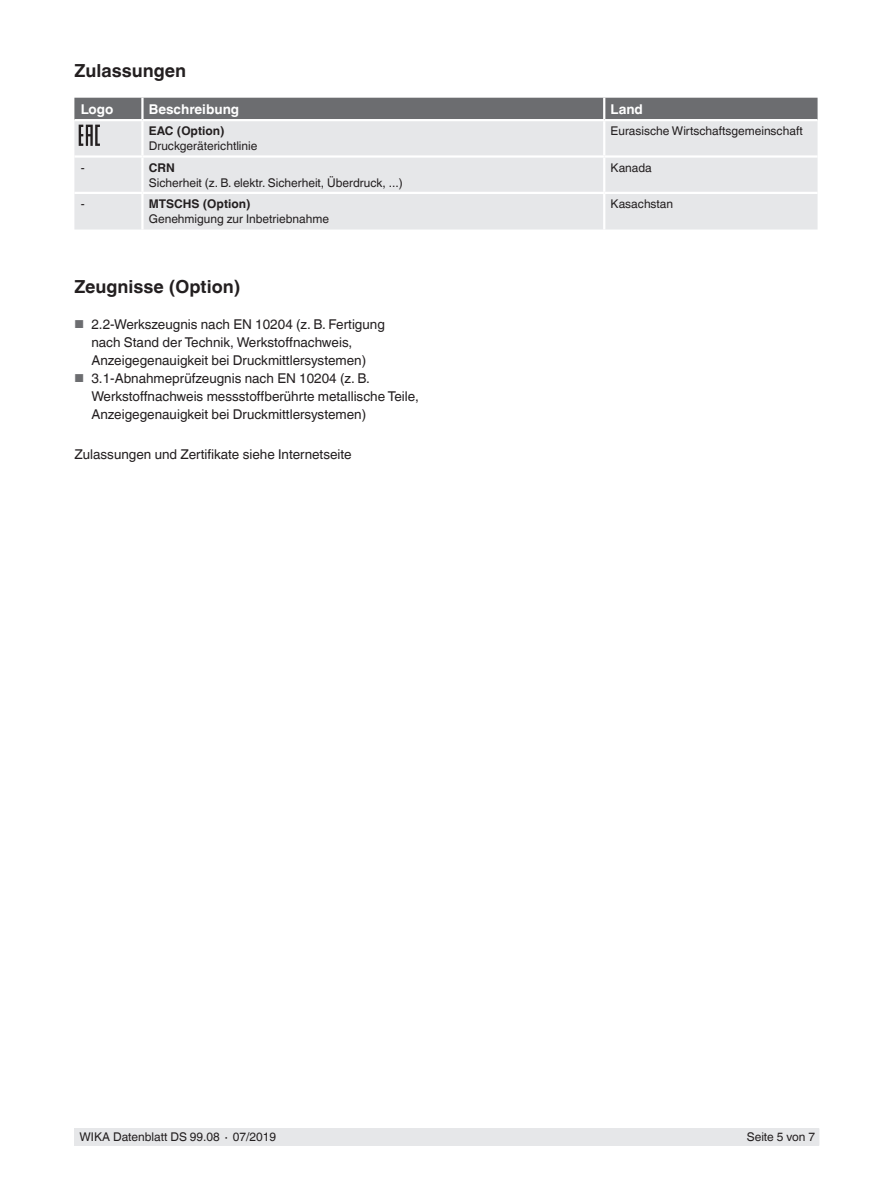
<style>
.page{position:relative;width:893px;height:1188px;background:#fff}
.page>*{position:absolute;margin:0;border:0;box-sizing:border-box;transform-origin:0 0}
.t1{font:700 18px "Helvetica World";color:#231f20}
.t2{font:13.5px/18px "Helvetica World";color:#231f20}
.t3{font:700 13.5px "Helvetica World";color:#fff}
.t4{font:12px "Helvetica World";color:#231f20}
.t5{font:700 12px "Helvetica World";color:#231f20}
.s1{font-size:11.55px;color:#6c6d70}
</style>
<div class="page">
<div style="left:75px;top:1128px;width:744px;height:17px;background:#e6e7e9"></div>
<div style="left:74px;top:146px;width:744px;height:84px;background:#e6e7e9"></div>
<hr style="left:142px;top:155px;width:462px;height:3px;background:#fff">
<hr style="left:142px;top:192px;width:462px;height:2px;background:#fff">
<hr style="left:604px;top:192px;width:214px;height:2px;background:#fff">
<hr style="left:603px;top:194px;width:2px;height:36px;background:#fff">
<hr style="left:604px;top:155px;width:214px;height:3px;background:#fff">
<hr style="left:74px;top:155px;width:68px;height:3px;background:#fff">
<hr style="left:74px;top:192px;width:68px;height:2px;background:#fff">
<hr style="left:603px;top:121px;width:2px;height:34px;background:#fff">
<hr style="left:603px;top:158px;width:2px;height:34px;background:#fff">
<hr style="left:141px;top:121px;width:3px;height:34px;background:#fff">
<hr style="left:141px;top:158px;width:3px;height:34px;background:#fff">
<hr style="left:141px;top:194px;width:3px;height:36px;background:#fff">
<svg style="left:74px;top:98px;width:744px;height:48px;background:#b0b1b4"></svg>
<h1 class="t1" style="left:74px;top:60px;width:113px">Zulassungen</h1>
<p class="t3" style="left:81px;top:101px;width:34px">Logo</p>
<p class="t3" style="left:149px;top:101px;width:92px">Beschreibung</p>
<p class="t3" style="left:611px;top:101px;width:34px">Land</p>
<p class="t5" style="left:149px;top:124px;width:77px">EAC (Option)</p>
<p class="t4" style="left:149px;top:139px;width:110px">Druckgeräterichtlinie</p>
<p class="t4" style="left:611px;top:124px;width:194px">Eurasische Wirtschaftsgemeinschaft</p>
<p class="t4" style="left:81px;top:160px;width:5px">-</p>
<p class="t5" style="left:149px;top:160px;width:27px">CRN</p>
<p class="t4" style="left:149px;top:175px;width:255px">Sicherheit (z. B. elektr. Sicherheit, Überdruck, ...)</p>
<p class="t4" style="left:81px;top:197px;width:5px">-</p>
<p class="t5" style="left:149px;top:197px;width:103px">MTSCHS (Option)</p>
<p class="t4" style="left:149px;top:212px;width:182px">Genehmigung zur Inbetriebnahme</p>
<h1 class="t1" style="left:74px;top:276px;width:167px">Zeugnisse (Option)</h1>
<p class="t2" style="left:91px;top:315px;width:295px;text-indent:-17px"><span class="s1">■</span> 2.2-Werkszeugnis nach EN 10204 (z. B. Fertigung nach Stand der Technik, Werkstoffnachweis,<br>Anzeigegenauigkeit bei Druckmittlersystemen)</p>
<p class="t2" style="left:91px;top:369px;width:329px;text-indent:-17px"><span class="s1">■</span> 3.1-Abnahmeprüfzeugnis nach EN 10204 (z. B.<br>Werkstoffnachweis messstoffberührte metallische Teile,<br>Anzeigegenauigkeit bei Druckmittlersystemen)</p>
<p class="t2" style="left:74px;top:445px;width:279px">Zulassungen und Zertifikate siehe Internetseite</p>
<p class="t4" style="left:611px;top:160px;width:43px">Kanada</p>
<p class="t4" style="left:611px;top:197px;width:64px">Kasachstan</p>
<p class="t4" style="left:80px;top:1130px;width:198px">WIKA Datenblatt DS 99.08 ∙ 07/2019</p>
<p class="t4" style="left:747px;top:1130px;width:70px">Seite 5 von 7</p>
</div>
